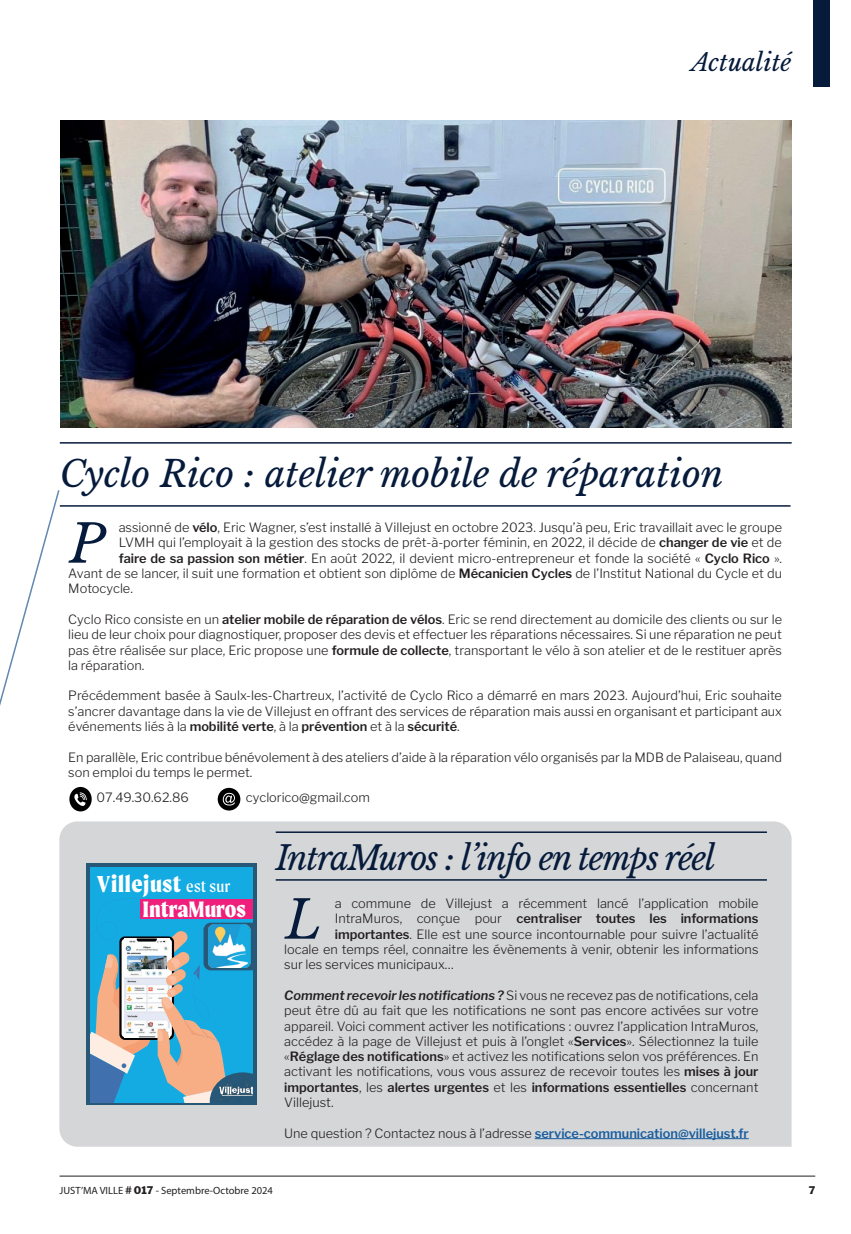
<style>
.page{position:relative;width:851px;height:1234px;background:#fff}
.page>*{position:absolute;margin:0;border:0;box-sizing:border-box;transform-origin:0 0}
.t1{font:italic 52.5px "Libre Baskerville";color:#061b3b}
.t2{font:italic 36px "Libre Baskerville";color:#061b3b}
.t3{font:italic 33px "Libre Baskerville";letter-spacing:-.04em;color:#061b3b}
.t4{font:800 24.6px "Moret";letter-spacing:.025em;color:#fff}
.t5{font:italic 24px "Libre Baskerville";color:#061b3b}
.t6{font:800 23.7px "Moret";color:#fff}
.t7{font:300 12.75px/15.3px "Libre Franklin";color:#231f20;text-align:justify}
.t8{font:600 12.75px "Libre Franklin";color:#231f20}
.t9{font:10.5px "Myriad Pro";color:#231f20}
.t10{font:800 10.5px "Libre Franklin";color:#231f20}
.s1{font-weight:600}
.s2{font-weight:400;font-size:17.1px}
.s3{font-family:"Libre Baskerville";font-weight:400;font-style:italic;font-size:52.5px;color:#061b3b}
.s4{font-weight:300}
.s5{font-weight:600;font-style:italic}
.s6{font-weight:600;color:#175d9e}
.s7{font-family:"Libre Franklin";font-weight:800}
</style>
<div class="page">
<svg style="left:0;top:490px;width:60px;height:216px"></svg>
<div style="left:813px;top:0;width:16px;height:87px;background:#061b3b"></div>
<hr style="left:60px;top:1175px;width:755px;height:1px;background:#231f20">
<hr style="left:60px;top:442px;width:731px;height:1px;background:#061b3b">
<hr style="left:60px;top:505px;width:730px;height:1px;background:#061b3b">
<img style="left:61px;top:120px;width:730px;height:307px">
<svg style="left:69px;top:786px;width:23px;height:25px"></svg>
<svg style="left:71px;top:792px;width:16px;height:17px"></svg>
<div style="left:218px;top:787px;width:22px;height:23px;background:#000001;border-radius:50%"></div>
<svg style="left:223px;top:792px;width:12px;height:13px"></svg>
<div style="left:59px;top:821px;width:732px;height:325px;background:#d5d6d8"></div>
<hr style="left:276px;top:831px;width:490px;height:1px;background:#061b3b">
<hr style="left:276px;top:879px;width:490px;height:1px;background:#061b3b">
<div style="left:86px;top:863px;width:171px;height:241px;background:#13abe2"></div>
<svg style="left:90px;top:899px;width:167px;height:203px"></svg>
<img style="left:219px;top:1077px;width:34px;height:24px">
<hr style="left:86px;top:1102px;width:171px;height:2px;background:#285878">
<hr style="left:86px;top:863px;width:4px;height:241px;background:#285878">
<hr style="left:86px;top:863px;width:171px;height:4px;background:#285878">
<hr style="left:253px;top:863px;width:4px;height:238px;background:#285878">
<hr style="left:534px;top:1137px;width:214px;height:1px;background:#175d9e">
<h3 class="t5" style="left:691px;top:48px;width:101px">Actualité</h3>
<h2 class="t2" style="left:60px;top:452px;width:665px">Cyclo Rico : atelier mobile de réparation</h2>
<h1 class="t1" style="left:69px;top:511px;width:37px">P</h1>
<p class="t7" style="left:119px;top:519px;width:664px">assionné de <span class="s1">vélo</span>, Eric Wagner, s’est installé à Villejust en octobre 2023. Jusqu’à peu, Eric travaillait avec le groupe</p>
<p class="t7" style="left:119px;top:535px;width:664px">LVMH qui l’employait à la gestion des stocks de prêt-à-porter féminin, en 2022, il décide de <span class="s1">changer de vie</span> et de</p>
<p class="t7" style="left:119px;top:550px;width:664px"><span class="s1">faire de sa passion son métier</span>. En août 2022, il devient micro-entrepreneur et fonde la société « <span class="s1">Cyclo Rico</span> ».</p>
<p class="t7" style="left:68px;top:565px;width:715px">Avant de se lancer, il suit une formation et obtient son diplôme de <span class="s1">Mécanicien Cycles</span> de l’Institut National du Cycle et du</p>
<p class="t7" style="left:68px;top:581px;width:66px">Motocycle.</p>
<p class="t7" style="left:68px;top:611px;width:715px">Cyclo Rico consiste en un <span class="s1">atelier mobile de réparation de vélos</span>. Eric se rend directement au domicile des clients ou sur le lieu de leur choix pour diagnostiquer, proposer des devis et effectuer les réparations nécessaires. Si une réparation ne peut pas être réalisée sur place, Eric propose une <span class="s1">formule de collecte</span>, transportant le vélo à son atelier et de le restituer après la réparation.</p>
<p class="t7" style="left:68px;top:688px;width:715px">Précédemment basée à Saulx-les-Chartreux, l’activité de Cyclo Rico a démarré en mars 2023. Aujourd’hui, Eric souhaite s’ancrer davantage dans la vie de Villejust en offrant des services de réparation mais aussi en organisant et participant aux événements liés à la <span class="s1">mobilité verte</span>, à la <span class="s1">prévention</span> et à la <span class="s1">sécurité</span>.</p>
<p class="t7" style="left:68px;top:749px;width:715px">En parallèle, Eric contribue bénévolement à des ateliers d’aide à la réparation vélo organisés par la MDB de Palaiseau, quand son emploi du temps le permet.</p>
<p class="t7" style="left:96px;top:790px;width:94px">07.49.30.62.86</p>
<p class="t7" style="left:246px;top:790px;width:125px">cyclorico@gmail.com</p>
<h3 class="t3" style="left:276px;top:838px;width:441px">IntraMuros : l’info en temps réel</h3>
<h3 class="t4" style="left:97px;top:869px;width:135px">Villejust <span class="s2">est sur</span></h3>
<h3 class="t6" style="left:143px;top:894px;width:180px">IntraMuros <span class="s3">L</span></h3>
<p class="t7" style="left:335px;top:895px;width:425px">a commune de Villejust a récemment lancé l’application mobile</p>
<p class="t8" style="left:335px;top:910px;width:425px"><span class="s4">IntraMuros, conçue pour</span> centraliser toutes les informations</p>
<p class="t7" style="left:335px;top:926px;width:425px"><span class="s1">importantes</span>. Elle est une source incontournable pour suivre l’actualité</p>
<p class="t7" style="left:284px;top:941px;width:475px">locale en temps réel, connaitre les évènements à venir, obtenir les informations</p>
<p class="t7" style="left:284px;top:956px;width:171px">sur les services municipaux…</p>
<p class="t7" style="left:284px;top:987px;width:475px"><span class="s5">Comment recevoir les notifications ?</span> Si vous ne recevez pas de notifications, cela peut être dû au fait que les notifications ne sont pas encore activées sur votre appareil. Voici comment activer les notifications : ouvrez l’application IntraMuros, accédez à la page de Villejust et puis à l’onglet «<span class="s1">Services</span>». Sélectionnez la tuile «<span class="s1">Réglage des notifications</span>» et activez les notifications selon vos préférences. En activant les notifications, vous vous assurez de recevoir toutes les <span class="s1">mises à jour importantes</span>, les <span class="s1">alertes urgentes</span> et les <span class="s1">informations essentielles</span> concernant Villejust.</p>
<p class="t7" style="left:284px;top:1125px;width:466px">Une question ? Contactez nous à l’adresse <span class="s6">service-communication@villejust.fr</span></p>
<p class="t9" style="left:60px;top:1183px;width:215px">JUST’MA VILLE <span class="s7"># 017</span> - Septembre-Octobre 2024</p>
<p class="t10" style="left:808px;top:1183px;width:8px">7</p>
</div>
